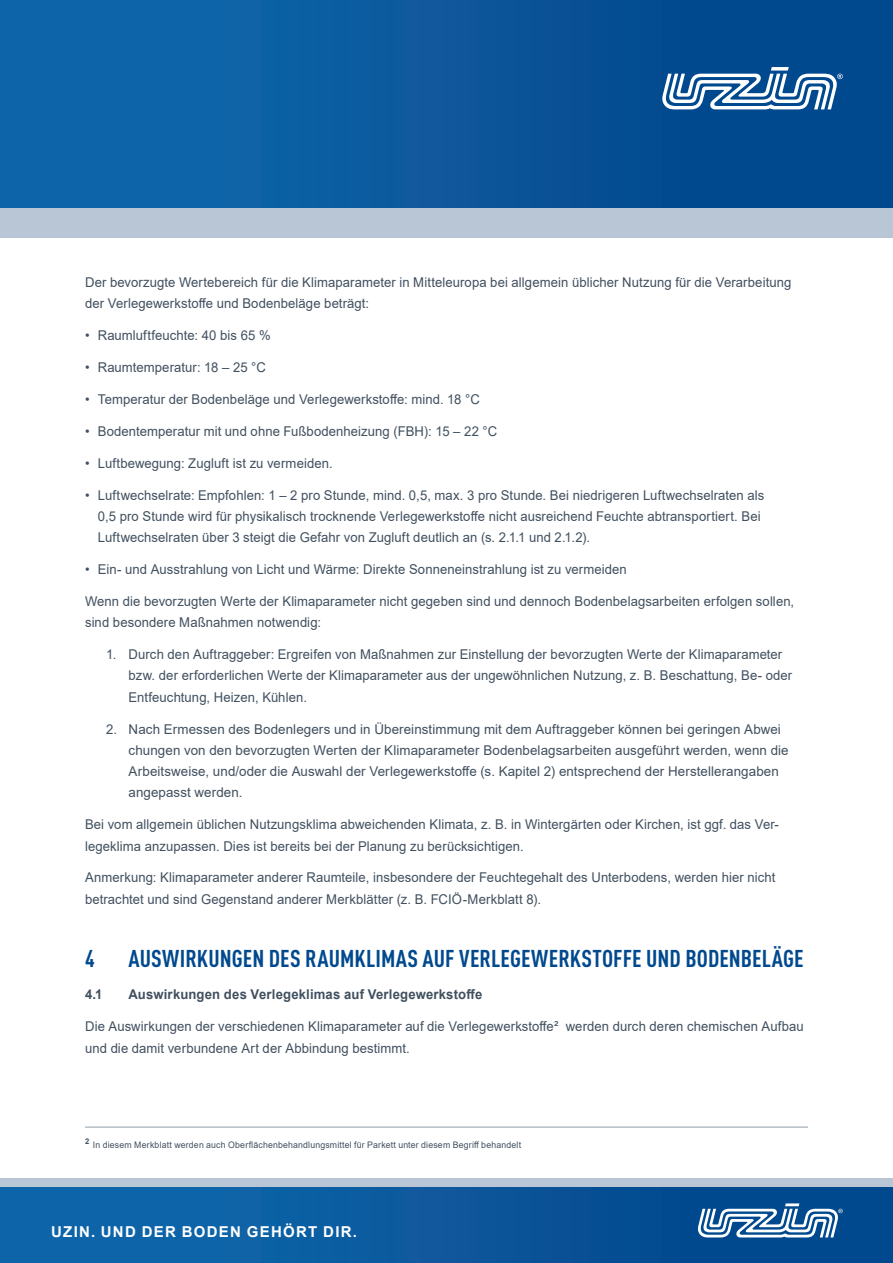
<style>
.page{position:relative;width:893px;height:1263px;background:#fff}
.page>*{position:absolute;margin:0;border:0;box-sizing:border-box;transform-origin:0 0}
.BU_Links_VERSAL{font:700 condensed 24px "DIN Pro";letter-spacing:.005em;color:#01498e}
.t1{font:700 15px "Arial";letter-spacing:.085em;color:#fff}
.BU_Links_VERSAL-2{font:13.5px/21.3px "Arial";letter-spacing:.005em;color:#41505f}
.BU_Links_VERSAL-3{font:700 13.5px "Arial";letter-spacing:.015em;color:#41505f}
.BU_Links_VERSAL-4{font:9px "Arial";letter-spacing:.02em;color:#41505f}
.BU_Links_VERSAL-5{font:700 7.8px "Arial";color:#41505f}
</style>
<div class="page">
<div style="left:0;top:1186px;width:893px;height:77px;background:linear-gradient(to right,#1269ad,#01448a)"></div>
<div style="left:0;top:1178px;width:893px;height:8px;background:#b8c6d6"></div>
<div style="left:0;top:0;width:893px;height:208px;background:linear-gradient(to right,#1269ad,#01448a)"></div>
<div style="left:0;top:208px;width:893px;height:30px;background:#b8c6d6"></div>
<svg style="left:698px;top:1203px;width:145px;height:34px"></svg>
<svg style="left:662px;top:67px;width:181px;height:42px"></svg>
<hr style="left:85px;top:1127px;width:723px;height:1px;background:#909daa">
<p class="BU_Links_VERSAL-2" style="left:85px;top:272px;width:708px">Der bevorzugte Wertebereich für die Klimaparameter in Mitteleuropa bei allgemein üblicher Nutzung für die Verarbeitung der Verlegewerkstoffe und Bodenbeläge beträgt:</p>
<p class="BU_Links_VERSAL-2" style="left:85px;top:325px;width:187px">• Raumluftfeuchte: 40 bis 65 %</p>
<p class="BU_Links_VERSAL-2" style="left:85px;top:357px;width:182px">• Raumtemperatur: 18 – 25 °C</p>
<p class="BU_Links_VERSAL-2" style="left:85px;top:388px;width:396px">• Temperatur der Bodenbeläge und Verlegewerkstoffe: mind. 18 °C</p>
<p class="BU_Links_VERSAL-2" style="left:85px;top:420px;width:414px">• Bodentemperatur mit und ohne Fußbodenheizung (FBH): 15 – 22 °C</p>
<p class="BU_Links_VERSAL-2" style="left:85px;top:452px;width:249px">• Luftbewegung: Zugluft ist zu vermeiden.</p>
<p class="BU_Links_VERSAL-2" style="left:98px;top:484px;width:668px;text-indent:-13px">• Luftwechselrate: Empfohlen: 1 – 2 pro Stunde, mind. 0,5, max. 3 pro Stunde. Bei niedrigeren Luftwechselraten als<br>0,5 pro Stunde wird für physikalisch trocknende Verlegewerkstoffe nicht ausreichend Feuchte abtransportiert. Bei<br>Luftwechselraten über 3 steigt die Gefahr von Zugluft deutlich an (s. 2.1.1 und 2.1.2).</p>
<p class="BU_Links_VERSAL-2" style="left:85px;top:559px;width:543px">• Ein- und Ausstrahlung von Licht und Wärme: Direkte Sonneneinstrahlung ist zu vermeiden</p>
<p class="BU_Links_VERSAL-2" style="left:85px;top:590px;width:711px">Wenn die bevorzugten Werte der Klimaparameter nicht gegeben sind und dennoch Bodenbelagsarbeiten erfolgen sollen, sind besondere Maßnahmen notwendig:</p>
<p class="BU_Links_VERSAL-2" style="left:129px;top:644px;width:665px;text-indent:-22px">1. Durch den Auftraggeber: Ergreifen von Maßnahmen zur Einstellung der bevorzugten Werte der Klimaparameter bzw. der erforderlichen Werte der Klimaparameter aus der ungewöhnlichen Nutzung, z. B. Beschattung, Be- oder<br>Entfeuchtung, Heizen, Kühlen.</p>
<p class="BU_Links_VERSAL-2" style="left:129px;top:718px;width:662px;text-indent:-22px">2. Nach Ermessen des Bodenlegers und in Übereinstimmung mit dem Auftraggeber können bei geringen Abwei chungen von den bevorzugten Werten der Klimaparameter Bodenbelagsarbeiten ausgeführt werden, wenn die Arbeitsweise, und/oder die Auswahl der Verlegewerkstoffe (s. Kapitel 2) entsprechend der Herstellerangaben angepasst werden.</p>
<p class="BU_Links_VERSAL-2" style="left:85px;top:814px;width:695px">Bei vom allgemein üblichen Nutzungsklima abweichenden Klimata, z. B. in Wintergärten oder Kirchen, ist ggf. das Ver&shy;legeklima anzupassen. Dies ist bereits bei der Planung zu berücksichtigen.</p>
<p class="BU_Links_VERSAL-2" style="left:85px;top:867px;width:692px">Anmerkung: Klimaparameter anderer Raumteile, insbesondere der Feuchtegehalt des Unterbodens, werden hier nicht betrachtet und sind Gegenstand anderer Merkblätter (z. B. FCIÖ-Merkblatt 8).</p>
<p class="BU_Links_VERSAL" style="left:85px;top:941px;width:11px">4</p>
<p class="BU_Links_VERSAL" style="left:129px;top:941px;width:677px">AUSWIRKUNGEN DES RAUMKLIMAS AUF VERLEGEWERKSTOFFE UND BODENBELÄGE</p>
<p class="BU_Links_VERSAL-3" style="left:85px;top:985px;width:19px">4.1</p>
<p class="BU_Links_VERSAL-3" style="left:129px;top:985px;width:355px">Auswirkungen des Verlegeklimas auf Verlegewerkstoffe</p>
<p class="BU_Links_VERSAL-2" style="left:85px;top:1016px;width:720px">Die Auswirkungen der verschiedenen Klimaparameter auf die Verlegewerkstoffe² werden durch deren chemischen Aufbau und die damit verbundene Art der Abbindung bestimmt.</p>
<p class="BU_Links_VERSAL-5" style="left:85px;top:1135px;width:6px">2</p>
<p class="BU_Links_VERSAL-4" style="left:93px;top:1139px;width:430px">In diesem Merkblatt werden auch Oberflächenbehandlungsmittel für Parkett unter diesem Begriff behandelt</p>
<p class="t1" style="left:51px;top:1221px;width:307px">UZIN. UND DER BODEN GEHÖRT DIR.</p>
</div>
